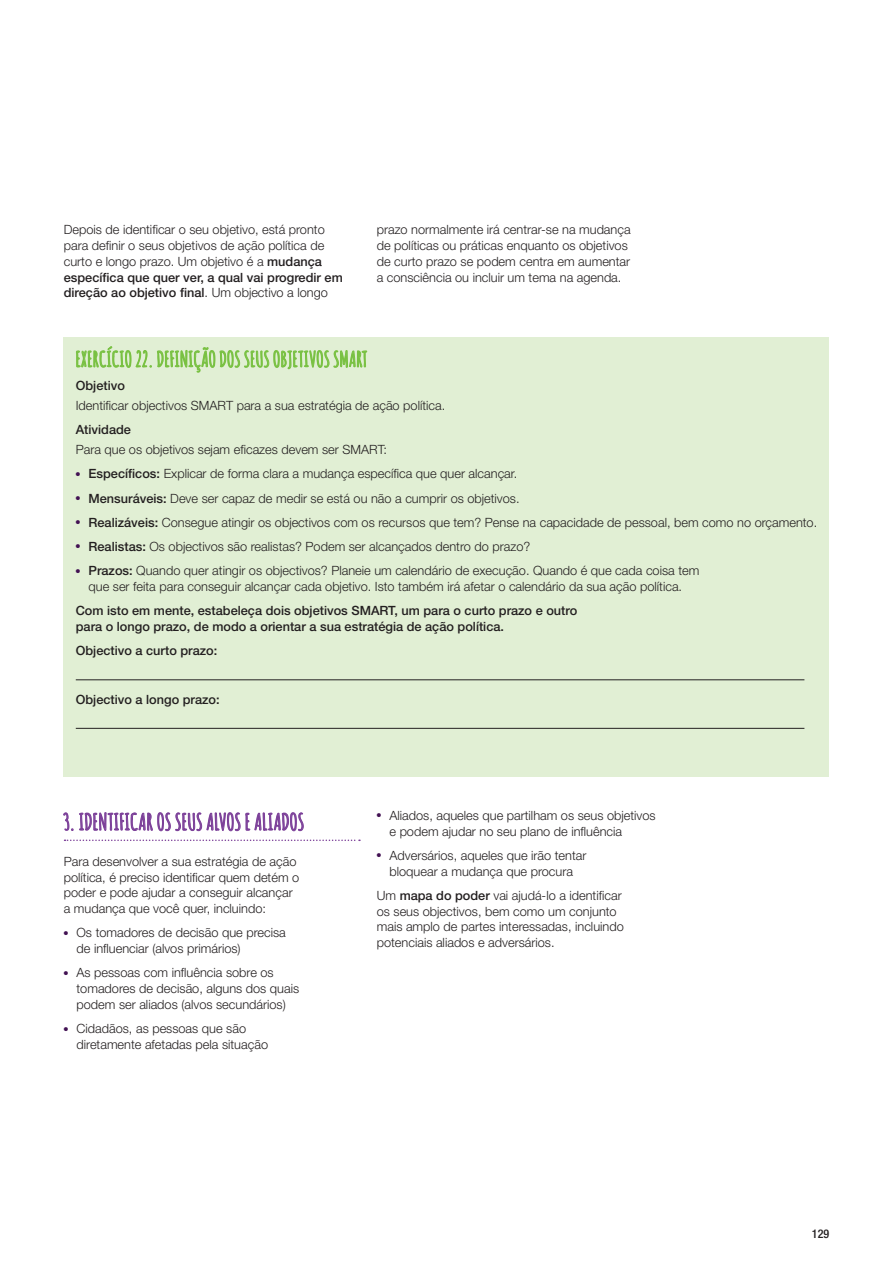
<style>
.page{position:relative;width:893px;height:1263px;background:#fff}
.page>*{position:absolute;margin:0;border:0;box-sizing:border-box;transform-origin:0 0}
.t1{font:700 22.5px "Amatic";letter-spacing:.04em;color:#7c4099}
.t2{font:700 21px "Amatic";letter-spacing:.04em;color:#79c142}
.t3{font:300 12.75px/15.8px "Helvetica Neue LT Std";color:#231f20}
.t4{font:500 12.75px/15.8px "Helvetica Neue LT Std";color:#231f20}
.t5{font:500 condensed 12px "Helvetica Neue LT Std";color:#231f20}
.s1{font-weight:500}
</style>
<div class="page">
<svg style="left:63px;top:812px;width:297px;height:29px"></svg>
<div style="left:64px;top:337px;width:765px;height:440px;background:#e1efd4"></div>
<hr style="left:76px;top:679px;width:728px;height:1px;background:#231f20">
<hr style="left:76px;top:728px;width:728px;height:1px;background:#231f20">
<svg style="left:76px;top:346px;width:291px;height:27px"></svg>
<p class="t3" style="left:64px;top:222px;width:281px">Depois de identificar o seu objetivo, está pronto para definir o seus objetivos de ação política de curto e longo prazo. Um objetivo é a <span class="s1">mudança específica que quer ver, a qual vai progredir em direção ao objetivo final</span>. Um objectivo a longo</p>
<p class="t3" style="left:377px;top:222px;width:255px">prazo normalmente irá centrar-se na mudança de políticas ou práticas enquanto os objetivos de curto prazo se podem centra em aumentar a consciência ou incluir um tema na agenda.</p>
<h2 class="t2" style="left:76px;top:344px;width:293px">EXERCÍCIO 22. DEFINIÇÃO DOS SEUS OBJETIVOS SMART</h2>
<p class="t4" style="left:76px;top:377px;width:51px">Objetivo</p>
<p class="t3" style="left:76px;top:397px;width:371px">Identificar objectivos SMART para a sua estratégia de ação política.</p>
<p class="t4" style="left:76px;top:421px;width:57px">Atividade</p>
<p class="t3" style="left:76px;top:441px;width:313px">Para que os objetivos sejam eficazes devem ser SMART:</p>
<p class="t3" style="left:76px;top:466px;width:443px"><sup>●</sup> <span class="s1">Específicos:</span> Explicar de forma clara a mudança específica que quer alcançar.</p>
<p class="t3" style="left:76px;top:490px;width:445px"><sup>●</sup> <span class="s1">Mensuráveis:</span> Deve ser capaz de medir se está ou não a cumprir os objetivos.</p>
<p class="t3" style="left:76px;top:514px;width:743px"><sup>●</sup> <span class="s1">Realizáveis:</span> Consegue atingir os objectivos com os recursos que tem? Pense na capacidade de pessoal, bem como no orçamento.</p>
<p class="t3" style="left:76px;top:538px;width:456px"><sup>●</sup> <span class="s1">Realistas:</span> Os objectivos são realistas? Podem ser alcançados dentro do prazo?</p>
<p class="t3" style="left:76px;top:563px;width:625px;text-align:center"><sup>●</sup> <span class="s1">Prazos:</span> Quando quer atingir os objectivos? Planeie um calendário de execução. Quando é que cada coisa tem que ser feita para conseguir alcançar cada objetivo. Isto também irá afetar o calendário da sua ação política.</p>
<p class="t4" style="left:76px;top:603px;width:503px">Com isto em mente, estabeleça dois objetivos SMART, um para o curto prazo e outro para o longo prazo, de modo a orientar a sua estratégia de ação política.</p>
<p class="t4" style="left:76px;top:643px;width:143px">Objectivo a curto prazo:</p>
<p class="t4" style="left:76px;top:691px;width:145px">Objectivo a longo prazo:</p>
<h1 class="t1" style="left:64px;top:806px;width:241px">3. IDENTIFICAR OS SEUS ALVOS E ALIADOS</h1>
<p class="t3" style="left:64px;top:853px;width:237px">Para desenvolver a sua estratégia de ação política, é preciso identificar quem detém o poder e pode ajudar a conseguir alcançar a mudança que você quer, incluindo:</p>
<p class="t3" style="left:77px;top:925px;width:211px;text-indent:-13px"><sup>●</sup> Os tomadores de decisão que precisa de influenciar (alvos primários)</p>
<p class="t3" style="left:77px;top:965px;width:224px;text-indent:-13px"><sup>●</sup> As pessoas com influência sobre os tomadores de decisão, alguns dos quais podem ser aliados (alvos secundários)</p>
<p class="t3" style="left:77px;top:1020px;width:193px;text-indent:-13px"><sup>●</sup> Cidadãos, as pessoas que são diretamente afetadas pela situação</p>
<p class="t3" style="left:389px;top:807px;width:268px;text-indent:-13px"><sup>●</sup> Aliados, aqueles que partilham os seus objetivos e podem ajudar no seu plano de influência</p>
<p class="t3" style="left:377px;top:847px;width:211px;text-align:center"><sup>●</sup> Adversários, aqueles que irão tentar bloquear a mudança que procura</p>
<p class="t3" style="left:377px;top:887px;width:249px">Um <span class="s1">mapa do poder</span> vai ajudá-lo a identificar os seus objectivos, bem como um conjunto mais amplo de partes interessadas, incluindo potenciais aliados e adversários.</p>
<p class="t5" style="left:812px;top:1226px;width:19px">129</p>
</div>
